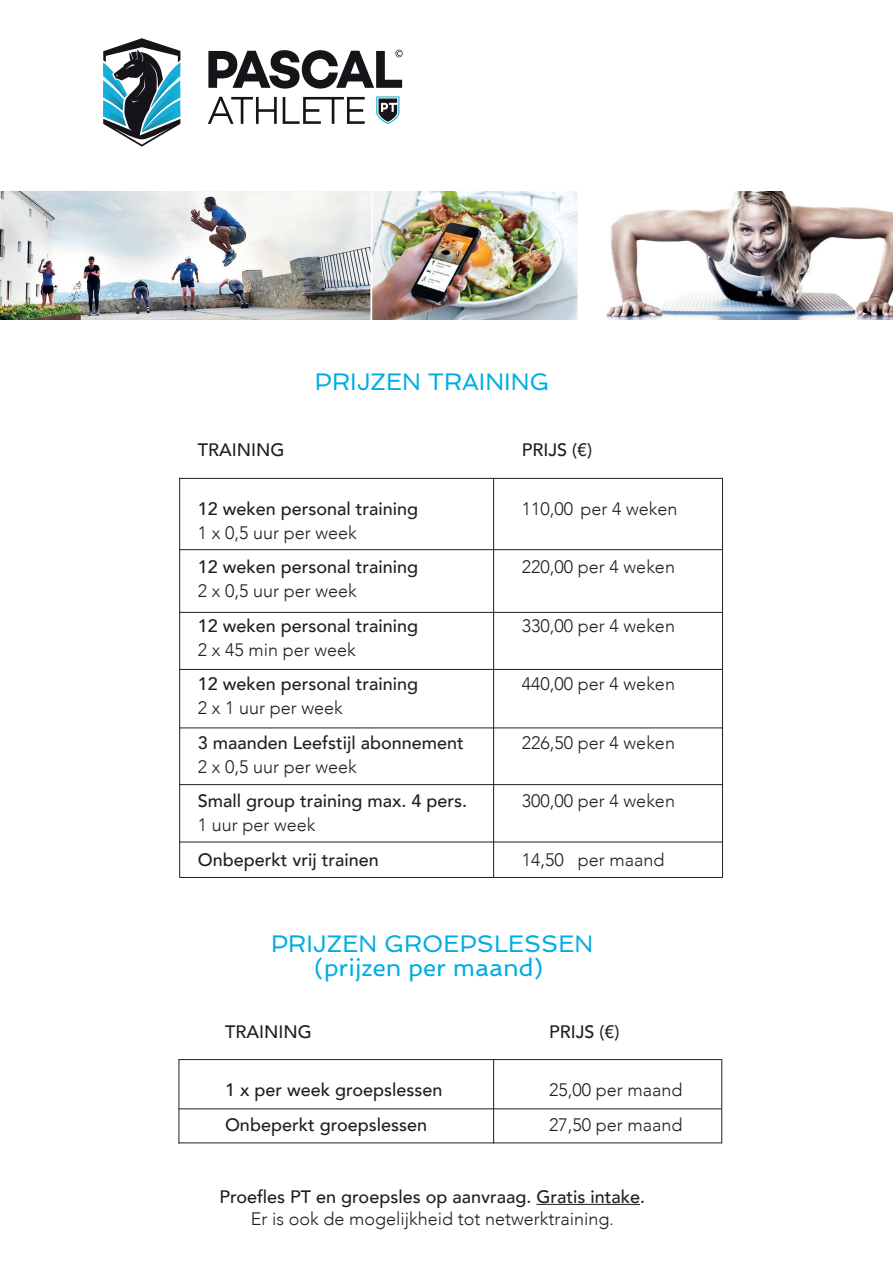
<style>
.page{position:relative;width:893px;height:1263px;background:#fff}
.page>*{position:absolute;margin:0;border:0;box-sizing:border-box;transform-origin:0 0}
.t1{font:24px/24px "Spinnaker";color:#00ade2;text-align:center}
.t2{font:500 18px/21.6px "Avenir";color:#231f20;text-align:center}
.t3{font:300 18px "Avenir";color:#231f20}
.s1{font-weight:300}
.s2{font-weight:300;font-size:16.5px}
</style>
<div class="page">
<img style="left:0;top:191px;width:893px;height:128px">
<svg style="left:208px;top:97px;width:69px;height:27px"></svg>
<svg style="left:283px;top:97px;width:82px;height:27px"></svg>
<svg style="left:376px;top:96px;width:23px;height:28px"></svg>
<svg style="left:208px;top:50px;width:195px;height:39px"></svg>
<svg style="left:103px;top:38px;width:77px;height:109px"></svg>
<hr style="left:179px;top:478px;width:544px;height:1px;background:#231f20">
<hr style="left:179px;top:1059px;width:542px;height:1px;background:#231f20">
<hr style="left:179px;top:549px;width:544px;height:1px;background:#231f20">
<hr style="left:179px;top:1108px;width:542px;height:1px;background:#231f20">
<hr style="left:179px;top:612px;width:544px;height:1px;background:#231f20">
<hr style="left:179px;top:1142px;width:542px;height:1px;background:#231f20">
<hr style="left:179px;top:669px;width:544px;height:1px;background:#231f20">
<hr style="left:179px;top:727px;width:544px;height:1px;background:#231f20">
<hr style="left:179px;top:784px;width:544px;height:1px;background:#231f20">
<hr style="left:179px;top:842px;width:544px;height:1px;background:#231f20">
<hr style="left:179px;top:877px;width:544px;height:1px;background:#231f20">
<hr style="left:179px;top:478px;width:1px;height:399px;background:#231f20">
<hr style="left:493px;top:478px;width:1px;height:399px;background:#231f20">
<hr style="left:722px;top:478px;width:1px;height:399px;background:#231f20">
<hr style="left:179px;top:1059px;width:1px;height:84px;background:#231f20">
<hr style="left:493px;top:1059px;width:1px;height:84px;background:#231f20">
<hr style="left:721px;top:1059px;width:1px;height:84px;background:#231f20">
<hr style="left:536px;top:1204px;width:104px;height:1px;background:#231f20">
<h1 class="t1" style="left:315px;top:370px;width:236px">PRIJZEN TRAINING</h1>
<p class="t2" style="left:198px;top:438px;width:88px">TRAINING</p>
<p class="t2" style="left:522px;top:438px;width:72px">PRIJS (€)</p>
<p class="t2" style="left:198px;top:497px;width:222px">12 weken personal training</p>
<p class="t3" style="left:522px;top:498px;width:157px">110,00 per 4 weken</p>
<p class="t3" style="left:198px;top:522px;width:161px">1 x 0,5 uur per week</p>
<p class="t2" style="left:198px;top:555px;width:222px">12 weken personal training</p>
<p class="t3" style="left:522px;top:556px;width:155px">220,00 per 4 weken</p>
<p class="t3" style="left:198px;top:580px;width:161px">2 x 0,5 uur per week</p>
<p class="t2" style="left:198px;top:614px;width:222px">12 weken personal training</p>
<p class="t3" style="left:522px;top:615px;width:155px">330,00 per 4 weken</p>
<p class="t3" style="left:198px;top:639px;width:160px">2 x 45 min per week</p>
<p class="t2" style="left:198px;top:672px;width:222px">12 weken personal training</p>
<p class="t3" style="left:522px;top:673px;width:155px">440,00 per 4 weken</p>
<p class="t3" style="left:198px;top:697px;width:147px">2 x 1 uur per week</p>
<p class="t2" style="left:198px;top:731px;width:268px">3 maanden Leefstijl abonnement</p>
<p class="t3" style="left:522px;top:732px;width:155px">226,50 per 4 weken</p>
<p class="t3" style="left:198px;top:756px;width:161px">2 x 0,5 uur per week</p>
<p class="t2" style="left:198px;top:789px;width:271px">Small group training max. 4 pers.</p>
<p class="t3" style="left:522px;top:790px;width:155px">300,00 per 4 weken</p>
<p class="t3" style="left:198px;top:814px;width:119px">1 uur per week</p>
<p class="t2" style="left:198px;top:848px;width:182px">Onbeperkt vrij trainen</p>
<p class="t3" style="left:522px;top:849px;width:144px">14,50 per maand</p>
<h1 class="t1" style="left:271px;top:932px;width:324px">PRIJZEN GROEPSLESSEN (prijzen per maand)</h1>
<p class="t2" style="left:225px;top:1019px;width:88px">TRAINING</p>
<p class="t2" style="left:549px;top:1019px;width:72px">PRIJS (€)</p>
<p class="t2" style="left:225px;top:1078px;width:219px">1 x per week groepslessen</p>
<p class="t3" style="left:549px;top:1079px;width:135px">25,00 per maand</p>
<p class="t2" style="left:225px;top:1112px;width:204px">Onbeperkt groepslessen</p>
<p class="t3" style="left:549px;top:1114px;width:135px">27,50 per maand</p>
<p class="t2" style="left:220px;top:1185px;width:427px">Proefles PT en groepsles op aanvraag. Gratis intake.<br><span class="s1">Er is ook de mogelijkheid tot netwerktraining</span><span class="s2">.</span></p>
</div>
